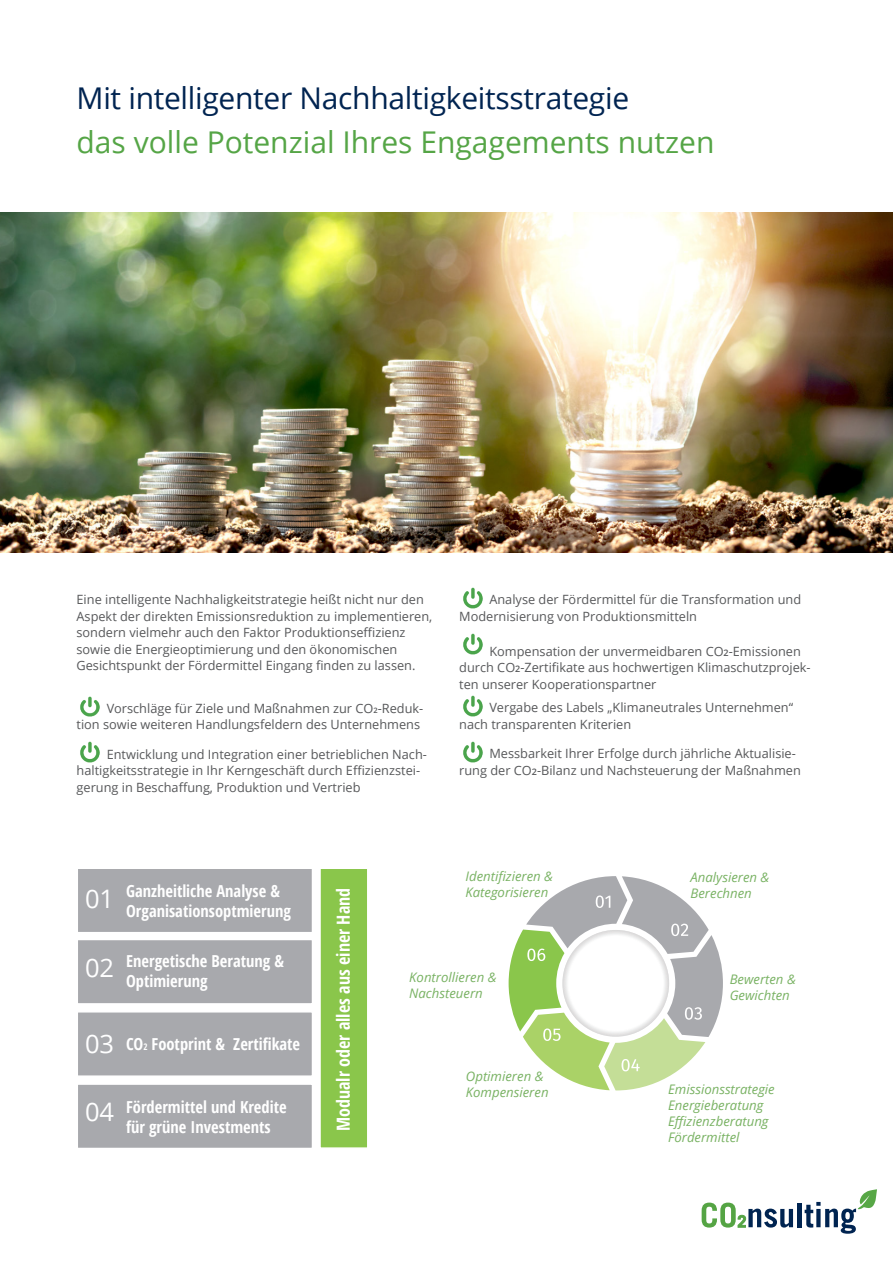
<style>
.page{position:relative;width:893px;height:1263px;background:#fff}
.page>*{position:absolute;margin:0;border:0;box-sizing:border-box;transform-origin:0 0}
.t1{font:30px/43.5px "Open Sans";letter-spacing:-.01em;color:#002451}
.t2{font:25.5px "Open Sans";color:#fff}
.t3{font:700 18px "Open Sans Condensed";color:#fff}
.t4{font:700 16.5px/19.8px "Open Sans Condensed";color:#fff}
.t5{font:italic 13.2px/15.8px "Open Sans";color:#79b263}
.t6{font:12.75px/16.5px "Open Sans";color:#57585a}
.s1{color:#55a546}
.s2{font-weight:600;font-size:7.5px}
.s3{font-weight:600;font-size:9px}
.s4{font-size:9px}
</style>
<div class="page">
<img style="left:80px;top:696px;width:20px;height:21px">
<img style="left:80px;top:741px;width:20px;height:22px">
<img style="left:0;top:213px;width:893px;height:340px">
<svg style="left:702px;top:1202px;width:91px;height:26px"></svg>
<hr style="left:798px;top:1203px;width:4px;height:24px;background:#002451">
<svg style="left:805px;top:1189px;width:72px;height:45px"></svg>
<svg style="left:509px;top:876px;width:214px;height:214px"></svg>
<div style="left:77px;top:867px;width:236px;height:66px;background:#a8a9ad;border:2px solid #fff"></div>
<div style="left:319px;top:867px;width:50px;height:282px;background:#8ac64b;border:2px solid #fff"></div>
<div style="left:77px;top:939px;width:236px;height:66px;background:#a8a9ad;border:2px solid #fff"></div>
<div style="left:77px;top:1011px;width:236px;height:66px;background:#a8a9ad;border:2px solid #fff"></div>
<div style="left:77px;top:1083px;width:236px;height:66px;background:#a8a9ad;border:2px solid #fff"></div>
<img style="left:463px;top:587px;width:20px;height:22px">
<img style="left:463px;top:633px;width:20px;height:22px">
<img style="left:463px;top:695px;width:20px;height:22px">
<img style="left:463px;top:741px;width:20px;height:22px">
<p class="t1" style="left:77px;top:76px;width:639px">Mit intelligenter Nachhaltigkeitsstrategie<br><span class="s1">das volle Potenzial Ihres Engagements nutzen</span></p>
<p class="t6" style="left:77px;top:591px;width:357px">Eine intelligente Nachhaligkeitstrategie heißt nicht nur den Aspekt der direkten Emissionsreduktion zu implementieren, sondern vielmehr auch den Faktor Produktionseffizienz sowie die Energieoptimierung und den ökonomischen Gesichtspunkt der Fördermittel Eingang finden zu lassen.</p>
<p class="t6" style="left:77px;top:700px;width:348px;text-align:right">Vorschläge für Ziele und Maßnahmen zur CO<span class="s2">2</span>-Reduk-<br>tion sowie weiteren Handlungsfeldern des Unternehmens</p>
<p class="t6" style="left:77px;top:745px;width:352px;text-indent:30px">Entwicklung und Integration einer betrieblichen Nach&shy;haltigkeitsstrategie in Ihr Kerngeschäft durch Effizienzstei&shy;gerung in Beschaffung, Produktion und Vertrieb</p>
<p class="t6" style="left:459px;top:591px;width:343px;text-indent:30px">Analyse der Fördermittel für die Transformation und<br>Modernisierung von Produktionsmitteln</p>
<p class="t6" style="left:459px;top:643px;width:353px;text-indent:30px">Kompensation der unvermeidbaren CO<span class="s3">2</span>-Emissionen durch CO<span class="s3">2</span>-Zertifikate aus hochwertigen Klimaschutzprojek&shy;ten unserer Kooperationspartner</p>
<p class="t6" style="left:459px;top:699px;width:335px;text-indent:30px">Vergabe des Labels „Klimaneutrales Unternehmen“ nach transparenten Kriterien</p>
<p class="t6" style="left:459px;top:745px;width:343px;text-indent:30px">Messbarkeit Ihrer Erfolge durch jährliche Aktualisie&shy;rung der CO<span class="s3">2</span>-Bilanz und Nachsteuerung der Maßnahmen</p>
<p class="t2" style="left:85px;top:881px;width:31px">01</p>
<p class="t2" style="left:85px;top:951px;width:31px">02</p>
<p class="t4" style="left:126px;top:881px;width:155px">Ganzheitliche Analyse &amp;</p>
<p class="t4" style="left:126px;top:901px;width:166px">Organisationsoptmierung</p>
<p class="t4" style="left:126px;top:951px;width:159px">Energetische Beratung &amp;</p>
<p class="t4" style="left:126px;top:971px;width:83px">Optimierung</p>
<p class="t2" style="left:85px;top:1026px;width:31px">03</p>
<p class="t4" style="left:126px;top:1034px;width:176px">CO<span class="s4">2</span> Footprint &amp; Zertifikate</p>
<p class="t2" style="left:85px;top:1094px;width:31px">04</p>
<p class="t4" style="left:126px;top:1097px;width:162px">Fördermittel und Kredite für grüne Investments</p>
<p class="t3" style="left:331px;top:1131px;width:245px;rotate:-90deg">Modualr oder alles aus einer Hand</p>
<p class="t5" style="left:465px;top:868px;width:89px">Identifizieren &amp;</p>
<p class="t5" style="left:465px;top:883px;width:84px">Kategorisieren</p>
<p class="t5" style="left:409px;top:969px;width:89px">Kontrollieren &amp;<br>Nachsteuern</p>
<p class="t5" style="left:466px;top:1068px;width:79px">Optimieren &amp;</p>
<p class="t5" style="left:466px;top:1084px;width:84px">Kompensieren</p>
<p class="t5" style="left:691px;top:869px;width:80px">Analysieren &amp;<br>Berechnen</p>
<p class="t5" style="left:730px;top:971px;width:68px">Bewerten &amp;</p>
<p class="t5" style="left:730px;top:987px;width:62px">Gewichten</p>
<p class="t5" style="left:668px;top:1081px;width:108px">Emissionsstrategie</p>
<p class="t5" style="left:668px;top:1097px;width:97px">Energieberatung</p>
<p class="t5" style="left:668px;top:1113px;width:102px">Effizienzberatung</p>
<p class="t5" style="left:668px;top:1129px;width:73px">Fördermittel</p>
</div>
